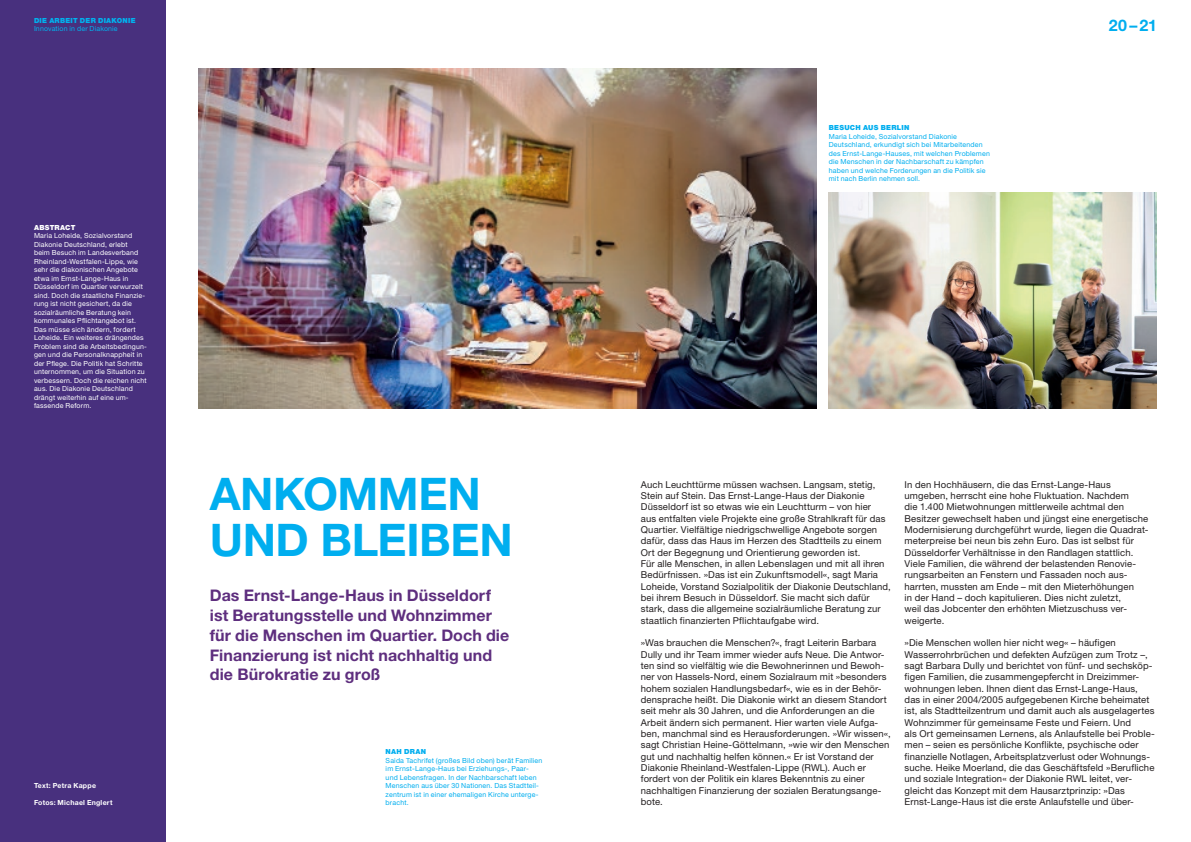
<style>
.page{position:relative;width:1191px;height:842px;background:#fff}
.page>*{position:absolute;margin:0;border:0;box-sizing:border-box;transform-origin:0 0}
.Seitentitel_45_Pt{font:700 45px/45.4px "Helvetica Neue LT Std";letter-spacing:-.01em;color:#00aeef}
.Kleine_Zitate___Le{font:700 16px/19.8px "Helvetica Neue LT Std";letter-spacing:.005em;color:#5e2e7e}
.Pagina{font:700 16px "Helvetica Neue LT Std";color:#00aeef}
.Fließtext_9_5_Pt{font:9.5px/11.3px "Helvetica Neue LT Std";letter-spacing:.01em;color:#231f20}
.Marginale__BASIS-A{font:7px/8.5px "Helvetica Neue LT Std";letter-spacing:.025em;color:#fff}
.Bildunterschrift_T{font:7px/8.5px "Helvetica Neue LT Std";letter-spacing:.025em;color:#00aeef}
.Bildunterschrift{font:700 7px "Helvetica Neue LT Std";letter-spacing:.03em;color:#fff}
.Seitenthema{font:7px "Helvetica Neue LT Std";letter-spacing:.02em;color:#00b3ef}
.Bildunterschrift_T-2{font:900 7px "Helvetica Neue LT Std";letter-spacing:.035em;color:#00aeef}
.Kapitel{font:900 7px "Helvetica Neue LT Std";letter-spacing:.035em;color:#00b3ef}
.Titel_Marginale{font:900 7px "Helvetica Neue LT Std";letter-spacing:.03em;color:#fff}
</style>
<div class="page">
<div style="left:0;top:0;width:166px;height:842px;background:#48307e"></div>
<img style="left:198px;top:68px;width:618px;height:340px">
<img style="left:829px;top:193px;width:328px;height:215px">
<p class="Kapitel" style="left:34px;top:16px;width:103px">DIE ARBEIT DER DIAKONIE</p>
<p class="Seitenthema" style="left:34px;top:25px;width:85px">Innovation in der Diakonie</p>
<p class="Pagina" style="left:1108px;top:16px;width:50px">20–21</p>
<p class="Titel_Marginale" style="left:34px;top:223px;width:43px">ABSTRACT</p>
<p class="Marginale__BASIS-A" style="left:34px;top:231px;width:114px">Maria Loheide, Sozialvorstand<br>Diakonie Deutschland, erlebt<br>beim Besuch im Landesverband<br>Rheinland-Westfalen-Lippe, wie sehr die diakonischen Angebote etwa im Ernst-Lange-Haus in<br>Düsseldorf im Quartier verwurzelt sind. Doch die staatliche Finanzie&shy;rung ist nicht gesichert, da die sozialräumliche Beratung kein kommunales Pflichtangebot ist.<br>Das müsse sich ändern, fordert<br>Loheide. Ein weiteres drängendes<br>Problem sind die Arbeitsbedingun&shy;gen und die Personalknappheit in der Pflege. Die Politik hat Schritte unternommen, um die Situation zu verbessern. Doch die reichen nicht aus. Die Diakonie Deutschland drängt weiterhin auf eine um&shy;fassende Reform.</p>
<p class="Bildunterschrift" style="left:34px;top:781px;width:63px">Text: Petra Kappe</p>
<p class="Bildunterschrift" style="left:34px;top:798px;width:80px">Fotos: Michael Englert</p>
<p class="Seitentitel_45_Pt" style="left:210px;top:471px;width:304px">ANKOMMEN<br>UND BLEIBEN</p>
<p class="Kleine_Zitate___Le" style="left:210px;top:585px;width:301px">Das Ernst-Lange-Haus in Düsseldorf ist Beratungsstelle und Wohnzimmer für die Menschen im Quartier. Doch die Finanzierung ist nicht nachhaltig und die Bürokratie zu groß</p>
<p class="Bildunterschrift_T-2" style="left:386px;top:747px;width:42px">NAH DRAN</p>
<p class="Bildunterschrift_T" style="left:386px;top:756px;width:158px">Saida Tachrifet (großes Bild oben) berät Familien im Ernst-Lange-Haus bei Erziehungs-, Paar&shy;und Lebensfragen. In der Nachbarschaft leben Menschen aus über 30 Nationen. Das Stadtteil&shy;zentrum ist in einer ehemaligen Kirche unterge&shy;bracht.</p>
<p class="Bildunterschrift_T-2" style="left:829px;top:124px;width:82px">BESUCH AUS BERLIN</p>
<p class="Bildunterschrift_T" style="left:829px;top:132px;width:163px">Maria Loheide, Sozialvorstand Diakonie Deutschland, erkundigt sich bei Mitarbeitenden des Ernst-Lange-Hauses, mit welchen Problemen die Menschen in der Nachbarschaft zu kämpfen haben und welche Forderungen an die Politik sie mit nach Berlin nehmen soll.</p>
<p class="Fließtext_9_5_Pt" style="left:641px;top:478px;width:251px">Auch Leuchttürme müssen wachsen. Langsam, stetig, Stein auf Stein. Das Ernst-Lange-Haus der Diakonie Düsseldorf ist so etwas wie ein Leuchtturm – von hier<br>aus entfalten viele Projekte eine große Strahlkraft für das Quartier. Vielfältige niedrigschwellige Angebote sorgen dafür, dass das Haus im Herzen des Stadtteils zu einem Ort der Begegnung und Orientierung geworden ist.<br>Für alle Menschen, in allen Lebenslagen und mit all ihren Bedürfnissen. »Das ist ein Zukunftsmodell«, sagt Maria Loheide, Vorstand Sozialpolitik der Diakonie Deutschland, bei ihrem Besuch in Düsseldorf. Sie macht sich dafür stark, dass die allgemeine sozialräumliche Beratung zur staatlich finanzierten Pflichtaufgabe wird.</p>
<p class="Fließtext_9_5_Pt" style="left:641px;top:637px;width:251px">»Was brauchen die Menschen?«, fragt Leiterin Barbara Dully und ihr Team immer wieder aufs Neue. Die Antwor&shy;ten sind so vielfältig wie die Bewohnerinnen und Bewoh&shy;ner von Hassels-Nord, einem Sozialraum mit »besonders hohem sozialen Handlungsbedarf«, wie es in der Behör&shy;densprache heißt. Die Diakonie wirkt an diesem Standort seit mehr als 30 Jahren, und die Anforderungen an die Arbeit ändern sich permanent. Hier warten viele Aufga&shy;ben, manchmal sind es Herausforderungen. »Wir wissen«, sagt Christian Heine-Göttelmann, »wie wir den Menschen gut und nachhaltig helfen können.« Er ist Vorstand der Diakonie Rheinland-Westfalen-Lippe (RWL). Auch er fordert von der Politik ein klares Bekenntnis zu einer nachhaltigen Finanzierung der sozialen Beratungsange&shy;bote.</p>
<p class="Fließtext_9_5_Pt" style="left:904px;top:478px;width:245px">In den Hochhäusern, die das Ernst-Lange-Haus umgeben, herrscht eine hohe Fluktuation. Nachdem<br>die 1.400 Mietwohnungen mittlerweile achtmal den Besitzer gewechselt haben und jüngst eine energetische Modernisierung durchgeführt wurde, liegen die Quadrat&shy;meterpreise bei neun bis zehn Euro. Das ist selbst für Düsseldorfer Verhältnisse in den Randlagen stattlich.<br>Viele Familien, die während der belastenden Renovie&shy;rungsarbeiten an Fenstern und Fassaden noch aus&shy;harrten, mussten am Ende – mit den Mieterhöhungen<br>in der Hand – doch kapitulieren. Dies nicht zuletzt,<br>weil das Jobcenter den erhöhten Mietzuschuss ver&shy;weigerte.</p>
<p class="Fließtext_9_5_Pt" style="left:904px;top:637px;width:252px">»Die Menschen wollen hier nicht weg« – häufigen Wasserrohrbrüchen und defekten Aufzügen zum Trotz –, sagt Barbara Dully und berichtet von fünf- und sechsköp&shy;figen Familien, die zusammengepfercht in Dreizimmer&shy;wohnungen leben. Ihnen dient das Ernst-Lange-Haus, das in einer 2004/2005 aufgegebenen Kirche beheimatet ist, als Stadtteilzentrum und damit auch als ausgelagertes Wohnzimmer für gemeinsame Feste und Feiern. Und<br>als Ort gemeinsamen Lernens, als Anlaufstelle bei Proble&shy;men – seien es persönliche Konflikte, psychische oder finanzielle Notlagen, Arbeitsplatzverlust oder Wohnungs&shy;suche. Heike Moerland, die das Geschäftsfeld »Berufliche und soziale Integration« der Diakonie RWL leitet, ver&shy;gleicht das Konzept mit dem Hausarztprinzip: »Das Ernst-Lange-Haus ist die erste Anlaufstelle und über-</p>
</div>
